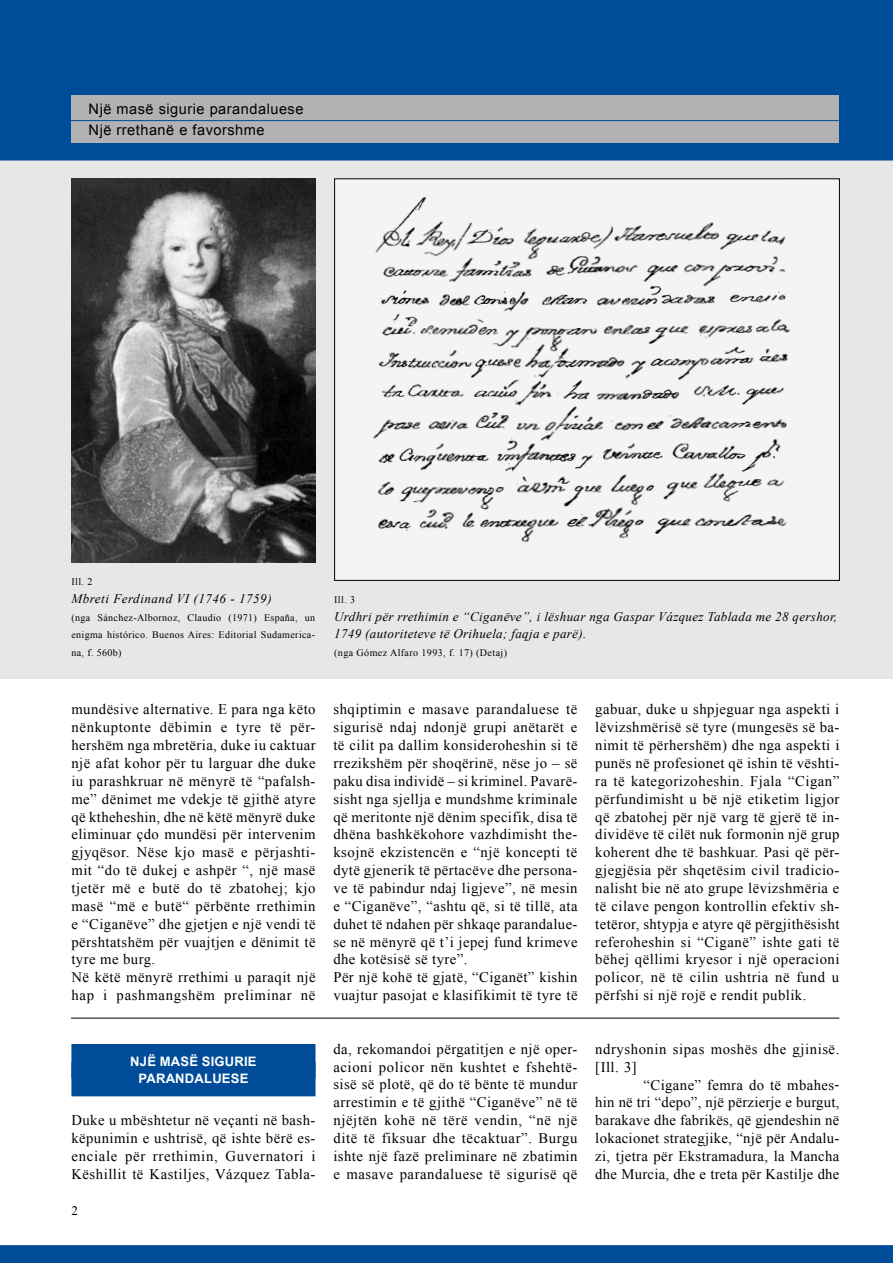
<style>
.page{position:relative;width:893px;height:1263px;background:#fff}
.page>*{position:absolute;margin:0;border:0;box-sizing:border-box;transform-origin:0 0}
.t1{font:14.7px/17.9px "Times New Roman";letter-spacing:.03em;color:#000;text-align:justify}
.t2{font:14.55px/21.6px "Arial";letter-spacing:.035em;color:#000}
.t3{font:italic 13.05px/17.9px "Times New Roman";letter-spacing:.025em;color:#000}
.t4{font:700 13.05px/17.9px "Arial";letter-spacing:.015em;color:#fff}
.t5{font:10.05px/17.9px "Times New Roman";letter-spacing:.035em;color:#000;text-align:justify}
</style>
<div class="page">
<div style="left:0;top:149px;width:893px;height:530px;background:#e7e7e8"></div>
<div style="left:0;top:0;width:893px;height:161px;background:#004c99"></div>
<div style="left:0;top:1245px;width:893px;height:18px;background:#004c99"></div>
<div style="left:71px;top:96px;width:768px;height:47px;background:#b1b2b4"></div>
<hr style="left:71px;top:120px;width:768px;height:1px;background:#004c99">
<hr style="left:71px;top:1018px;width:768px;height:1px;background:#000">
<div style="left:71px;top:1044px;width:244px;height:34px;background:#004c99"></div>
<div style="left:71px;top:1062px;width:244px;height:34px;background:#004c99"></div>
<img style="left:337px;top:181px;width:500px;height:397px">
<img style="left:71px;top:179px;width:244px;height:383px">
<p class="t2" style="left:89px;top:98px;width:216px">Një masë sigurie parandaluese<br>Një rrethanë e favorshme</p>
<p class="t5" style="left:71px;top:572px;width:22px">Ill. 2</p>
<p class="t3" style="left:71px;top:589px;width:202px">Mbreti Ferdinand VI (1746 - 1759)</p>
<p class="t5" style="left:71px;top:608px;width:245px">(nga Sánchez-Albornoz, Claudio (1971) España, un enigma histórico. Buenos Aires: Editorial Sudamerica&shy;na, f. 560b)</p>
<p class="t5" style="left:334px;top:590px;width:22px">Ill. 3</p>
<p class="t3" style="left:334px;top:607px;width:504px">Urdhri për rrethimin e “Ciganëve”, i lëshuar nga Gaspar Vázquez Tablada me 28 qershor,<br>1749 (autoriteteve të Orihuela; faqja e parë).</p>
<p class="t5" style="left:334px;top:644px;width:174px">(nga Gómez Alfaro 1993, f. 17) (Detaj)</p>
<p class="t1" style="left:71px;top:700px;width:246px;text-align:left">mundësive alternative. E para nga këto nënkuptonte dëbimin e tyre të për&shy;hershëm nga mbretëria, duke iu caktuar një afat kohor për tu larguar dhe duke iu parashkruar në mënyrë të “pafalsh&shy;me” dënimet me vdekje të gjithë atyre që ktheheshin, dhe në këtë mënyrë duke eliminuar çdo mundësi për intervenim gjyqësor. Nëse kjo masë e përjashti&shy;mit “do të dukej e ashpër “, një masë tjetër më e butë do të zbatohej; kjo masë “më e butë“ përbënte rrethimin e “Ciganëve” dhe gjetjen e një vendi të përshtatshëm për vuajtjen e dënimit të tyre me burg.<br>Në këtë mënyrë rrethimi u paraqit një hap i pashmangshëm preliminar në</p>
<p class="t1" style="left:333px;top:700px;width:246px;text-align:left">shqiptimin e masave parandaluese të sigurisë ndaj ndonjë grupi anëtarët e të cilit pa dallim konsideroheshin si të rrezikshëm për shoqërinë, nëse jo – së paku disa individë – si kriminel. Pavarë&shy;sisht nga sjellja e mundshme kriminale që meritonte një dënim specifik, disa të dhëna bashkëkohore vazhdimisht the&shy;ksojnë ekzistencën e “një koncepti të dytë gjenerik të përtacëve dhe persona&shy;ve të pabindur ndaj ligjeve”, në mesin e “Ciganëve”, “ashtu që, si të tillë, ata duhet të ndahen për shkaqe parandalue&shy;se në mënyrë që t’i jepej fund krimeve dhe kotësisë së tyre”.<br>Për një kohë të gjatë, “Ciganët” kishin vuajtur pasojat e klasifikimit të tyre të</p>
<p class="t1" style="left:595px;top:700px;width:246px">gabuar, duke u shpjeguar nga aspekti i lëvizshmërisë së tyre (mungesës së ba&shy;nimit të përhershëm) dhe nga aspekti i punës në profesionet që ishin të vështi&shy;ra të kategorizoheshin. Fjala “Cigan” përfundimisht u bë një etiketim ligjor që zbatohej për një varg të gjerë të in&shy;dividëve të cilët nuk formonin një grup koherent dhe të bashkuar. Pasi që për&shy;gjegjësia për shqetësim civil tradicio&shy;nalisht bie në ato grupe lëvizshmëria e të cilave pengon kontrollin efektiv sh&shy;tetëror, shtypja e atyre që përgjithësisht referoheshin si “Ciganë” ishte gati të bëhej qëllimi kryesor i një operacioni policor, në të cilin ushtria në fund u përfshi si një rojë e rendit publik.</p>
<p class="t4" style="left:130px;top:1052px;width:10px">NJË</p>
<p class="t4" style="left:138px;top:1052px;width:113px;text-indent:21px">MASË SIGURIE<br>PA RANDA</p>
<p class="t4" style="left:204px;top:1070px;width:44px">LUESE</p>
<p class="t1" style="left:71px;top:1111px;width:246px">Duke u mbështetur në veçanti në bash&shy;këpunimin e ushtrisë, që ishte bërë es&shy;enciale për rrethimin, Guvernatori i Këshillit të Kastiljes, Vázquez Tabla-</p>
<p class="t1" style="left:333px;top:1040px;width:246px">da, rekomandoi përgatitjen e një oper&shy;acioni policor nën kushtet e fshehtë&shy;sisë së plotë, që do të bënte të mundur arrestimin e të gjithë “Ciganëve” në të njëjtën kohë në tërë vendin, “në një ditë të fiksuar dhe tëcaktuar”. Burgu ishte një fazë preliminare në zbatimin e masave parandaluese të sigurisë që</p>
<p class="t1" style="left:595px;top:1040px;width:246px">ndryshonin sipas moshës dhe gjinisë. [Ill. 3]</p>
<p class="t1" style="left:595px;top:1075px;width:246px;text-indent:48px">“Cigane” femra do të mbahes&shy;hin në tri “depo”, një përzierje e burgut, barakave dhe fabrikës, që gjendeshin në lokacionet strategjike, “një për Andalu&shy;zi, tjetra për Ekstramadura, la Mancha dhe Murcia, dhe e treta për Kastilje dhe</p>
</div>
